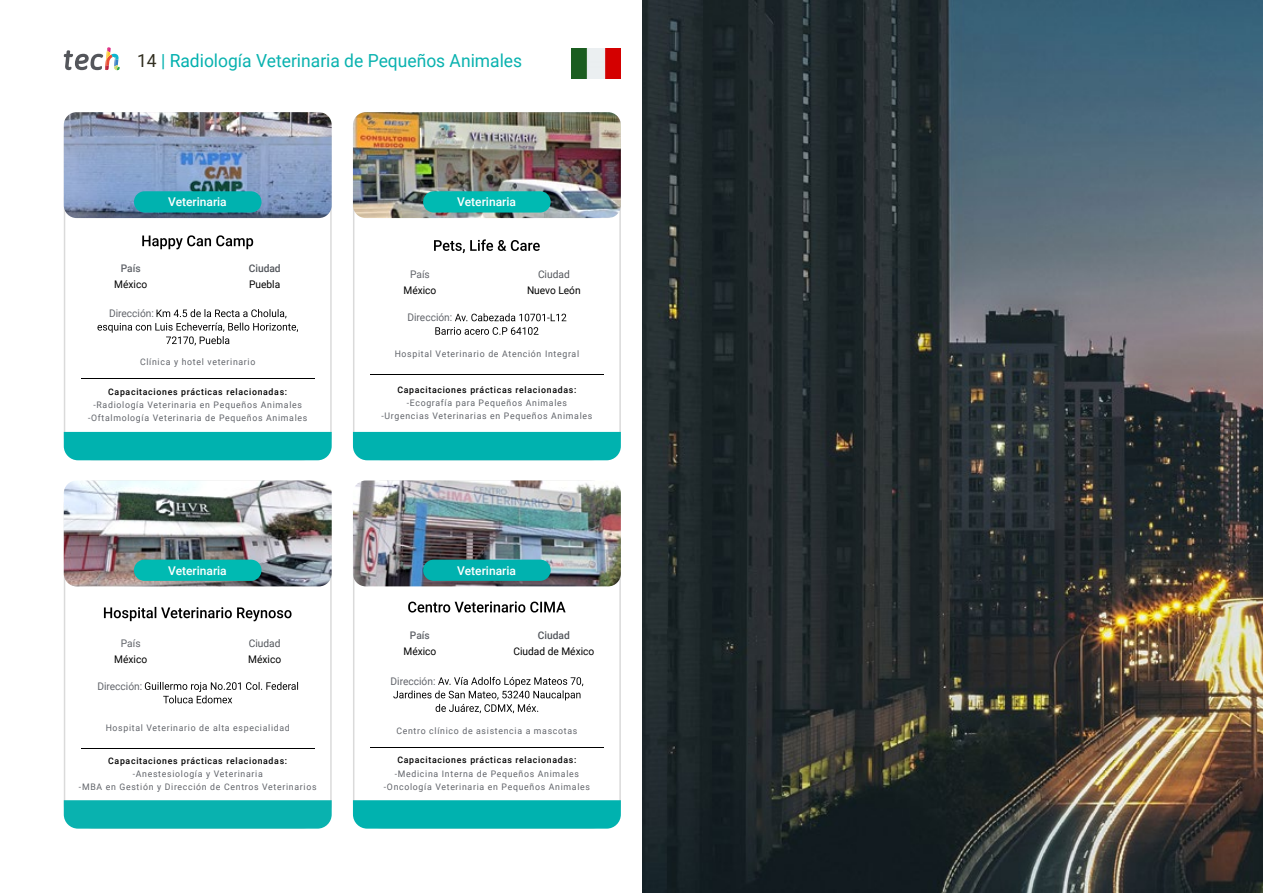
<style>
.page{position:relative;width:1263px;height:893px;background:#fff}
.page>*{position:absolute;margin:0;border:0;box-sizing:border-box;transform-origin:0 0}
.t1{font:18px "Roboto";color:#09b2af}
.t2{font:500 12px "Roboto";color:#fff}
.t3{font:10.5px "Roboto";color:#000}
.t4{font:10.5px "Roboto";color:#61646a}
.t5{font:500 10.5px "Roboto";color:#52555b}
.t6{font:10.5px "Roboto";color:#52555b}
.t7{font:500 10.5px "Roboto";color:#61646a}
.t8{font:9px/13.2px "Roboto";letter-spacing:.08em;color:#61646a;text-align:center}
.t9{font:500 9px "Roboto";letter-spacing:.08em;color:#000}
.s1{color:#312e20}
.s2{color:#00b0ae}
</style>
<div class="page">
<svg style="left:64px;top:47px;width:56px;height:24px"></svg>
<img style="left:571px;top:48px;width:50px;height:31px">
<img style="left:642px;top:0;width:621px;height:893px">
<svg style="left:63px;top:123px;width:269px;height:338px"></svg>
<img style="left:64px;top:112px;width:268px;height:106px">
<div style="left:134px;top:191px;width:127px;height:22px;background:#00b2af;border-radius:11px"></div>
<div style="left:64px;top:432px;width:268px;height:28px;background:#00b2af"></div>
<hr style="left:81px;top:379px;width:234px;height:1px;background:#000">
<svg style="left:142px;top:235px;width:111px;height:14px"></svg>
<svg style="left:97px;top:309px;width:201px;height:36px"></svg>
<svg style="left:352px;top:201px;width:269px;height:260px"></svg>
<img style="left:353px;top:112px;width:268px;height:106px">
<div style="left:423px;top:191px;width:128px;height:22px;background:#00bab2;border-radius:11px"></div>
<hr style="left:370px;top:374px;width:234px;height:1px;background:#000">
<svg style="left:434px;top:239px;width:106px;height:14px"></svg>
<svg style="left:455px;top:313px;width:111px;height:8px"></svg>
<svg style="left:435px;top:327px;width:103px;height:8px"></svg>
<div style="left:353px;top:432px;width:268px;height:28px;background:#00b2af"></div>
<svg style="left:63px;top:492px;width:269px;height:325px"></svg>
<img style="left:64px;top:480px;width:268px;height:106px">
<div style="left:134px;top:560px;width:127px;height:21px;background:#00bab2;border-radius:11px"></div>
<hr style="left:81px;top:748px;width:234px;height:1px;background:#000">
<svg style="left:104px;top:607px;width:188px;height:14px"></svg>
<svg style="left:145px;top:682px;width:153px;height:21px"></svg>
<svg style="left:64px;top:800px;width:268px;height:29px;background:#10b4b1"></svg>
<svg style="left:352px;top:586px;width:269px;height:228px"></svg>
<img style="left:353px;top:480px;width:268px;height:106px">
<div style="left:423px;top:560px;width:128px;height:21px;background:#00b2af;border-radius:11px"></div>
<svg style="left:353px;top:800px;width:268px;height:29px;background:#07b4b1"></svg>
<hr style="left:370px;top:747px;width:234px;height:1px;background:#000">
<svg style="left:408px;top:601px;width:158px;height:11px"></svg>
<svg style="left:393px;top:677px;width:190px;height:36px"></svg>
<h1 class="t1" style="left:137px;top:48px;width:387px"><span class="s1">14</span> <span class="s2">| Radi</span>ología Veterinaria de Pequeños Animales</h1>
<h2 class="t2" style="left:168px;top:194px;width:60px">Veterinaria</h2>
<p class="t7" style="left:121px;top:261px;width:21px">País</p>
<p class="t3" style="left:114px;top:277px;width:34px">México</p>
<p class="t4" style="left:109px;top:306px;width:46px">Dirección:</p>
<p class="t5" style="left:249px;top:261px;width:33px">Ciudad</p>
<p class="t3" style="left:249px;top:277px;width:33px">Puebla</p>
<p class="t8" style="left:140px;top:355px;width:117px">Clínica y hotel veterinario</p>
<p class="t9" style="left:108px;top:385px;width:180px">Capacitaciones prácticas relacionadas:</p>
<p class="t8" style="left:88px;top:398px;width:221px">-Radiología Veterinaria en Pequeños Animales -Oftalmología Veterinaria de Pequeños Animales</p>
<h2 class="t2" style="left:168px;top:562px;width:60px">Veterinaria</h2>
<p class="t4" style="left:121px;top:636px;width:21px">País</p>
<p class="t3" style="left:114px;top:652px;width:34px">México</p>
<p class="t6" style="left:249px;top:636px;width:33px">Ciudad</p>
<p class="t3" style="left:248px;top:652px;width:34px">México</p>
<p class="t4" style="left:97px;top:679px;width:46px">Dirección:</p>
<p class="t8" style="left:106px;top:721px;width:186px">Hospital Veterinario de alta especialidad</p>
<p class="t9" style="left:108px;top:754px;width:180px">Capacitaciones prácticas relacionadas:</p>
<p class="t8" style="left:79px;top:767px;width:239px">-Anestesiología y Veterinaria<br>-MBA en Gestión y Dirección de Centros Veterinarios</p>
<h2 class="t2" style="left:457px;top:194px;width:60px">Veterinaria</h2>
<p class="t4" style="left:410px;top:267px;width:21px">País</p>
<p class="t3" style="left:403px;top:283px;width:34px">México</p>
<p class="t6" style="left:538px;top:267px;width:33px">Ciudad</p>
<p class="t3" style="left:527px;top:283px;width:55px">Nuevo León</p>
<p class="t4" style="left:407px;top:310px;width:46px">Dirección:</p>
<p class="t8" style="left:395px;top:347px;width:186px">Hospital Veterinario de Atención Integral</p>
<p class="t9" style="left:397px;top:383px;width:180px">Capacitaciones prácticas relacionadas:</p>
<p class="t8" style="left:381px;top:396px;width:212px">-Ecografía para Pequeños Animales<br>-Urgencias Veterinarias en Pequeños Animales</p>
<h2 class="t2" style="left:457px;top:562px;width:60px">Veterinaria</h2>
<p class="t7" style="left:410px;top:628px;width:21px">País</p>
<p class="t3" style="left:403px;top:644px;width:34px">México</p>
<p class="t4" style="left:391px;top:674px;width:46px">Dirección:</p>
<p class="t5" style="left:538px;top:628px;width:33px">Ciudad</p>
<p class="t3" style="left:513px;top:644px;width:82px">Ciudad de México</p>
<p class="t8" style="left:396px;top:724px;width:182px">Centro clínico de asistencia a mascotas</p>
<p class="t9" style="left:397px;top:754px;width:180px">Capacitaciones prácticas relacionadas:</p>
<p class="t8" style="left:384px;top:766px;width:208px">-Medicina Interna de Pequeños Animales -Oncología Veterinaria en Pequeños Animales</p>
</div>
